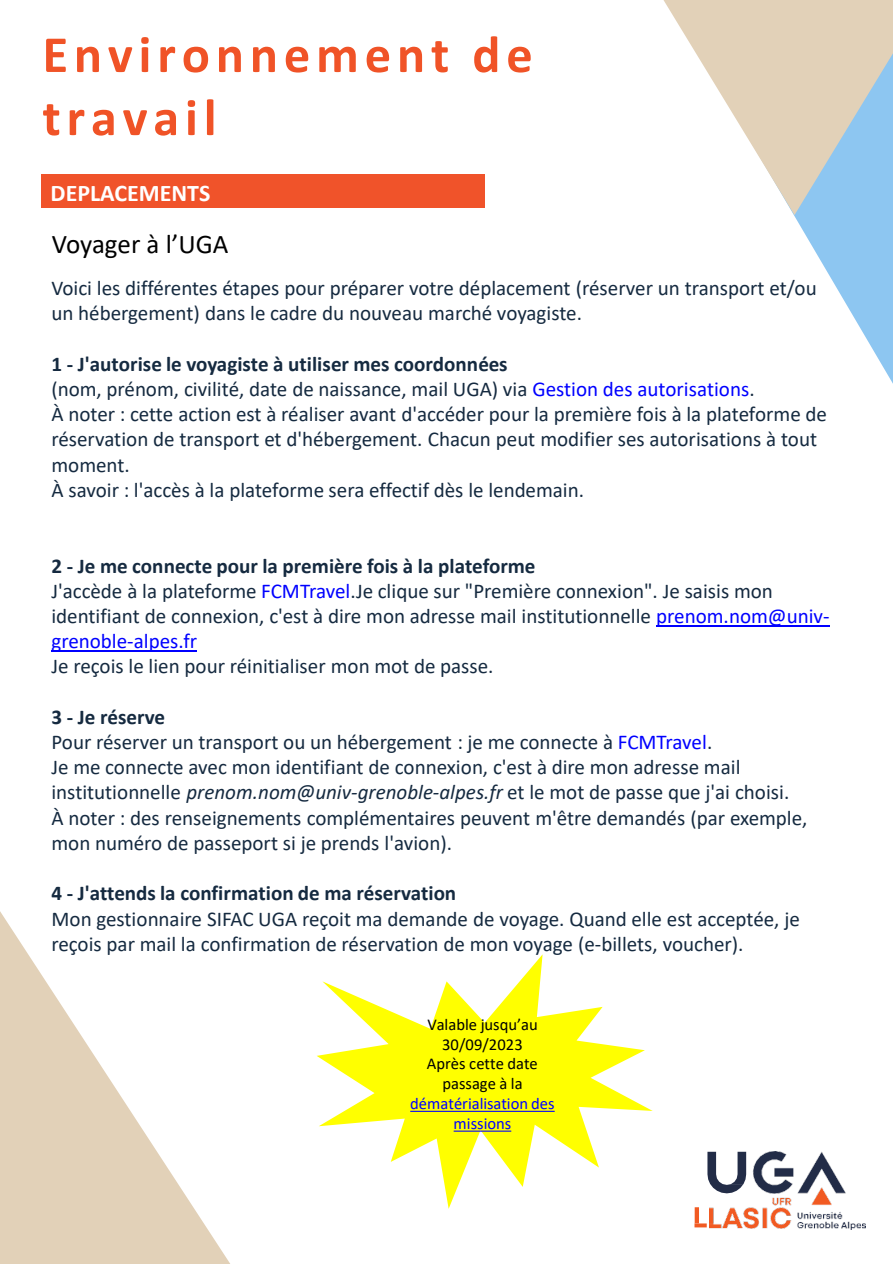
<style>
.page{position:relative;width:893px;height:1264px;background:#fff}
.page>*{position:absolute;margin:0;border:0;box-sizing:border-box;transform-origin:0 0}
.t1{font:700 52.5px/63px "Calibri";letter-spacing:.11em;color:#f05327}
.t2{font:27px "Calibri";letter-spacing:-.005em;color:#000}
.t3{font:700 24px "Calibri";color:#fff}
.t4{font:21px/25.2px "Calibri";color:#152a40}
.t5{font:700 21px "Calibri";color:#152a40}
.t6{font:16.5px/19.8px "Calibri";color:#00f;text-align:center}
.t7{font:16.5px/19.8px "Calibri";color:#000;text-align:center}
.s1{color:#00f}
.s2{font-style:italic}
.s3{color:#000}
</style>
<div class="page">
<svg style="left:707px;top:1151px;width:2px;height:30px"></svg>
<img style="left:709px;top:1151px;width:156px;height:77px">
<div style="left:694px;top:1206px;width:5px;height:17px;background:#f15a22"></div>
<svg style="left:694px;top:1223px;width:12px;height:4px"></svg>
<hr style="left:656px;top:625px;width:173px;height:1px;background:#00f">
<hr style="left:51px;top:650px;width:146px;height:1px;background:#00f">
<div style="left:41px;top:174px;width:443px;height:34px;background:#f0532a"></div>
<svg style="left:0;top:911px;width:230px;height:352px;fill:#e2d1b8"></svg>
<svg style="left:794px;top:215px;width:98px;height:167px"></svg>
<svg style="left:663px;top:0;width:229px;height:215px;fill:#e2d1b8"></svg>
<svg style="left:316px;top:954px;width:336px;height:254px"></svg>
<svg style="left:410px;top:1110px;width:144px;height:1px"></svg>
<svg style="left:453px;top:1130px;width:58px;height:1px"></svg>
<h2 class="t1" style="left:42px;top:22px;width:491px">Environnement de travail</h2>
<p class="t3" style="left:51px;top:176px;width:161px">DEPLACEMENTS</p>
<p class="t2" style="left:52px;top:225px;width:178px">Voyager à l’UGA</p>
<p class="t4" style="left:51px;top:275px;width:766px">Voici les différentes étapes pour préparer votre déplacement (réserver un transport et/ou un hébergement) dans le cadre du nouveau marché voyagiste.</p>
<p class="t5" style="left:51px;top:349px;width:457px">1 - J'autorise le voyagiste à utiliser mes coordonnées</p>
<p class="t4" style="left:51px;top:376px;width:704px">(nom, prénom, civilité, date de naissance, mail UGA) via <span class="s1">Gestion des autorisations</span>.</p>
<p class="t4" style="left:51px;top:401px;width:777px">À noter : cette action est à réaliser avant d'accéder pour la première fois à la plateforme de réservation de transport et d'hébergement. Chacun peut modifier ses autorisations à tout moment.</p>
<p class="t4" style="left:51px;top:476px;width:534px">À savoir : l'accès à la plateforme sera effectif dès le lendemain.</p>
<p class="t5" style="left:51px;top:550px;width:485px">2 - Je me connecte pour la première fois à la plateforme</p>
<p class="t4" style="left:51px;top:577px;width:779px">J'accède à la plateforme <span class="s1">FCMTravel</span>.Je clique sur "Première connexion". Je saisis mon identifiant de connexion, c'est à dire mon adresse mail institutionnelle <span class="s1">prenom.nom@univ&shy;grenoble-alpes.fr</span></p>
<p class="t4" style="left:51px;top:653px;width:443px">Je reçois le lien pour réinitialiser mon mot de passe.</p>
<p class="t5" style="left:51px;top:701px;width:115px">3 - Je réserve</p>
<p class="t4" style="left:51px;top:728px;width:662px">Pour réserver un transport ou un hébergement : je me connecte à <span class="s1">FCMTravel</span>.</p>
<p class="t4" style="left:51px;top:754px;width:739px">Je me connecte avec mon identifiant de connexion, c'est à dire mon adresse mail institutionnelle <span class="s2">prenom.nom@univ-grenoble-alpes.fr</span> et le mot de passe que j'ai choisi.</p>
<p class="t4" style="left:51px;top:804px;width:757px">À noter : des renseignements complémentaires peuvent m'être demandés (par exemple, mon numéro de passeport si je prends l'avion).</p>
<p class="t5" style="left:51px;top:878px;width:406px">4 - J'attends la confirmation de ma réservation</p>
<p class="t4" style="left:51px;top:905px;width:749px">Mon gestionnaire SIFAC UGA reçoit ma demande de voyage. Quand elle est acceptée, je reçois par mail la confirmation de réservation de mon voyage (e-billets, voucher).</p>
<p class="t7" style="left:427px;top:1013px;width:112px">Valable jusqu’au<br>30/09/2023</p>
<p class="t6" style="left:410px;top:1053px;width:146px"><span class="s3">Après cette date passage à la </span>dématérialisation des missions</p>
</div>
